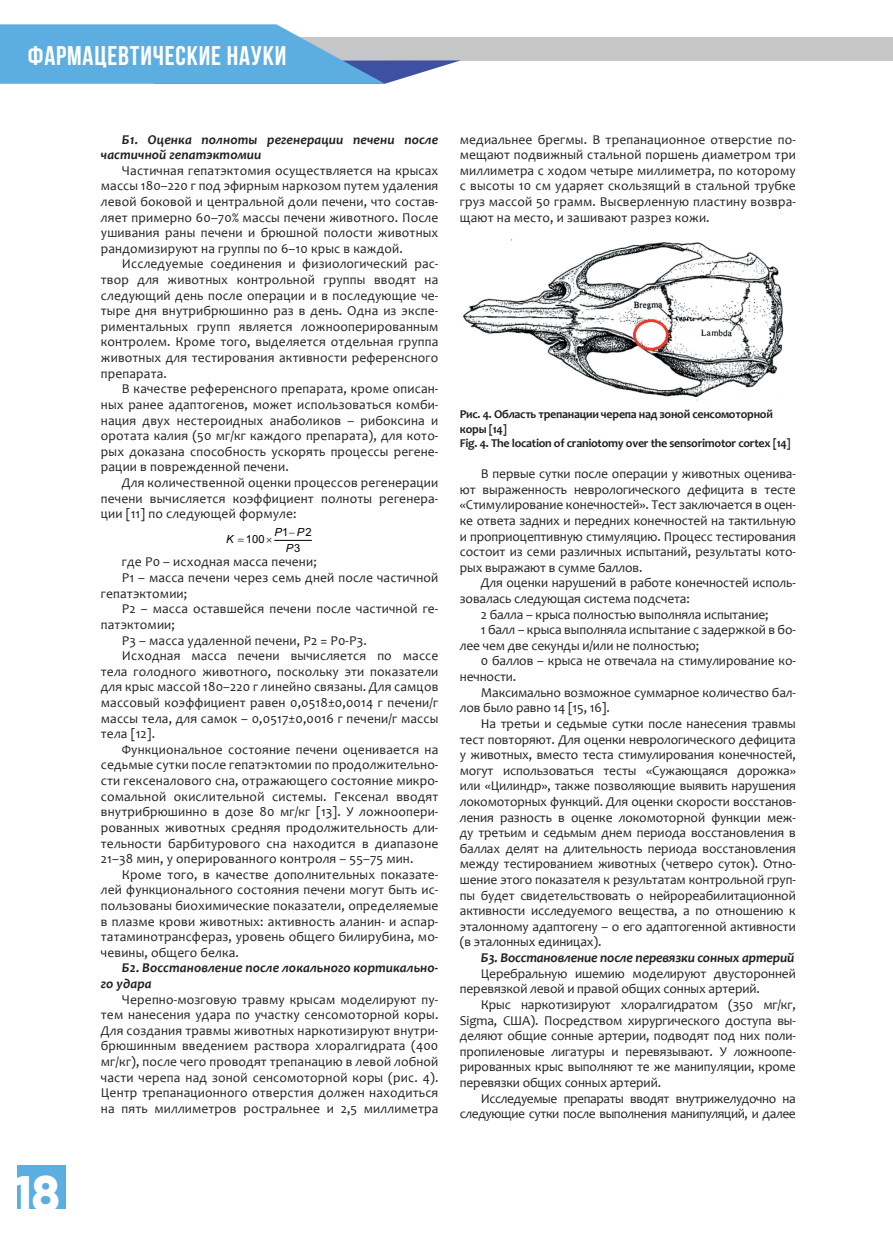
<style>
.page{position:relative;width:893px;height:1234px;background:#fff}
.page>*{position:absolute;margin:0;border:0;box-sizing:border-box;transform-origin:0 0}
.t1{font:800 49.8px "Gilroy";color:#fff}
.t2{font:700 27px "Bebas Neue";letter-spacing:.03em;color:#fff}
.текст_порядковый_спи{font:13.5px/15.6px "Candara";letter-spacing:-.01em;color:#231f20;text-align:justify}
.текст_порядковый_спи-2{font:13.5px/15.6px "Candara";letter-spacing:.01em;color:#231f20}
.текст_порядковый_спи-3{font:italic 700 13.5px/15.6px "Candara";letter-spacing:.01em;color:#231f20}
.текст_порядковый_спи-4{font:13.5px/15.6px "Candara";letter-spacing:-.03em;color:#231f20;text-align:right}
.текст_порядковый_спи-5{font:italic 700 13.5px "Candara";letter-spacing:-.01em;color:#231f20}
.РИСУНКИ{font:700 12px/14.4px "Candara";letter-spacing:-.02em;color:#231f20}
.t3{font:italic 11.25px/15.8px "Arial";color:#000}
.t4{font:11.25px "Arial";color:#000}
.s1{font-style:normal}
</style>
<div class="page">
<div style="left:0;top:37px;width:893px;height:24px;background:#c5c6c8"></div>
<svg style="left:0;top:24px;width:461px;height:60px"></svg>
<div style="left:17px;top:1164px;width:49px;height:44px;background:#5daee0"></div>
<hr style="left:274px;top:540px;width:38px;height:1px;background:#000">
<img style="left:463px;top:239px;width:321px;height:162px">
<h2 class="t2" style="left:28px;top:41px;width:260px">Фармацевтические науки</h2>
<h1 class="t1" style="left:13px;top:1161px;width:49px">18</h1>
<p class="текст_порядковый_спи-3" style="left:101px;top:131px;width:339px;text-indent:21px">Б1. Оценка полноты регенерации печени после частичной гепатэктомии</p>
<p class="текст_порядковый_спи" style="left:101px;top:162px;width:339px;text-indent:21px">Частичная гепатэктомия осуществляется на крысах массы 180–220 г под эфирным наркозом путем удаления левой боковой и центральной доли печени, что состав&shy;ляет примерно 60–70% массы печени животного. После ушивания раны печени и брюшной полости животных рандомизируют на группы по 6–10 крыс в каждой.</p>
<p class="текст_порядковый_спи" style="left:101px;top:256px;width:339px;text-indent:21px">Исследуемые соединения и физиологический рас&shy;твор для животных контрольной группы вводят на следующий день после операции и в последующие че&shy;тыре дня внутрибрюшинно раз в день. Одна из экспе&shy;риментальных групп является ложнооперированным контролем. Кроме того, выделяется отдельная группа животных для тестирования активности референсного препарата.</p>
<p class="текст_порядковый_спи" style="left:101px;top:381px;width:339px;text-indent:21px">В качестве референсного препарата, кроме описан&shy;ных ранее адаптогенов, может использоваться комби&shy;нация двух нестероидных анаболиков – рибоксина и оротата калия (50 мг/кг каждого препарата), для кото&shy;рых доказана способность ускорять процессы регене&shy;рации в поврежденной печени.</p>
<p class="текст_порядковый_спи" style="left:101px;top:474px;width:339px;text-indent:21px">Для количественной оценки процессов регенерации печени вычисляется коэффициент полноты регенера&shy;ции [11] по следующей формуле:</p>
<p class="t3" style="left:226px;top:531px;width:9px">K</p>
<p class="t3" style="left:275px;top:524px;width:15px">P<span class="s1">1</span></p>
<p class="t3" style="left:286px;top:524px;width:27px;text-indent:11px">P<span class="s1">2<br></span>P<span class="s1">3</span></p>
<p class="t4" style="left:246px;top:531px;width:20px">100</p>
<p class="текст_порядковый_спи-2" style="left:122px;top:554px;width:196px">где Р0 – исходная масса печени;</p>
<p class="текст_порядковый_спи-2" style="left:101px;top:569px;width:339px;text-indent:21px">Р1 – масса печени через семь дней после частичной гепатэктомии;</p>
<p class="текст_порядковый_спи-2" style="left:101px;top:601px;width:339px;text-indent:21px">Р2 – масса оставшейся печени после частичной ге&shy;патэктомии;</p>
<p class="текст_порядковый_спи-2" style="left:122px;top:632px;width:246px">Р3 – масса удаленной печени, Р2 = Р0-Р3.</p>
<p class="текст_порядковый_спи" style="left:101px;top:647px;width:339px;text-indent:21px">Исходная масса печени вычисляется по массе тела голодного животного, поскольку эти показатели для крыс массой 180–220 г линейно связаны. Для самцов массовый коэффициент равен 0,0518±0,0014 г печени/г массы тела, для самок – 0,0517±0,0016 г печени/г массы тела [12].</p>
<p class="текст_порядковый_спи" style="left:101px;top:741px;width:339px;text-indent:21px">Функциональное состояние печени оценивается на седьмые сутки после гепатэктомии по продолжительно&shy;сти гексеналового сна, отражающего состояние микро&shy;сомальной окислительной системы. Гексенал вводят внутрибрюшинно в дозе 80 мг/кг [13]. У ложноопери&shy;рованных животных средняя продолжительность дли&shy;тельности барбитурового сна находится в диапазоне 21–38 мин, у оперированного контроля – 55–75 мин.</p>
<p class="текст_порядковый_спи" style="left:101px;top:866px;width:339px;text-indent:21px">Кроме того, в качестве дополнительных показате&shy;лей функционального состояния печени могут быть ис&shy;пользованы биохимические показатели, определяемые в плазме крови животных: активность аланин- и аспар&shy;татаминотрансфераз, уровень общего билирубина, мо&shy;чевины, общего белка.</p>
<p class="текст_порядковый_спи-3" style="left:101px;top:959px;width:339px;text-indent:21px">Б2. Восстановление после локального кортикально&shy;го удара</p>
<p class="текст_порядковый_спи" style="left:101px;top:991px;width:339px;text-indent:21px">Черепно-мозговую травму крысам моделируют пу&shy;тем нанесения удара по участку сенсомоторной коры.<br>Для создания травмы животных наркотизируют внутри&shy;брюшинным введением раствора хлоралгидрата (400 мг/кг), после чего проводят трепанацию в левой лобной части черепа над зоной сенсомоторной коры (рис. 4).<br>Центр трепанационного отверстия должен находиться на пять миллиметров ростральнее и 2,5 миллиметра</p>
<p class="текст_порядковый_спи" style="left:460px;top:131px;width:338px">медиальнее брегмы. В трепанационное отверстие по&shy;мещают подвижный стальной поршень диаметром три миллиметра с ходом четыре миллиметра, по которому с высоты 10 см ударяет скользящий в стальной трубке груз массой 50 грамм. Высверленную пластину возвра&shy;щают на место, и зашивают разрез кожи.</p>
<p class="РИСУНКИ" style="left:460px;top:407px;width:314px">Рис. 4. Область трепанации черепа над зоной сенсомоторной коры [14]</p>
<p class="РИСУНКИ" style="left:460px;top:436px;width:332px">Fig. 4. The location of craniotomy over the sensorimotor cortex [14]</p>
<p class="текст_порядковый_спи" style="left:460px;top:465px;width:337px;text-indent:21px">В первые сутки после операции у животных оценива&shy;ют выраженность неврологического дефицита в тесте «Стимулирование конечностей». Тест заключается в оцен&shy;ке ответа задних и передних конечностей на тактильную и проприоцептивную стимуляцию. Процесс тестирования состоит из семи различных испытаний, результаты кото&shy;рых выражают в сумме баллов.</p>
<p class="текст_порядковый_спи" style="left:460px;top:575px;width:337px;text-indent:21px">Для оценки нарушений в работе конечностей исполь&shy;зовалась следующая система подсчета:</p>
<p class="текст_порядковый_спи" style="left:481px;top:606px;width:289px">2 балла – крыса полностью выполняла испытание;</p>
<p class="текст_порядковый_спи" style="left:460px;top:621px;width:337px;text-indent:21px">1 балл – крыса выполняла испытание с задержкой в бо&shy;лее чем две секунды и/или не полностью;</p>
<p class="текст_порядковый_спи" style="left:460px;top:653px;width:337px;text-indent:21px">0 баллов – крыса не отвечала на стимулирование ко&shy;нечности.</p>
<p class="текст_порядковый_спи" style="left:460px;top:684px;width:337px;text-indent:21px">Максимально возможное суммарное количество бал&shy;лов было равно 14 [15, 16].</p>
<p class="текст_порядковый_спи" style="left:460px;top:715px;width:337px;text-indent:21px">На третьи и седьмые сутки после нанесения травмы тест повторяют. Для оценки неврологического дефицита у животных, вместо теста стимулирования конечностей, могут использоваться тесты «Сужающаяся дорожка» или «Цилиндр», также позволяющие выявить нарушения локомоторных функций. Для оценки скорости восстанов&shy;ления разность в оценке локомоторной функции меж&shy;ду третьим и седьмым днем периода восстановления в баллах делят на длительность периода восстановления между тестированием животных (четверо суток). Отно&shy;шение этого показателя к результатам контрольной груп&shy;пы будет свидетельствовать о нейрореабилитационной активности исследуемого вещества, а по отношению к эталонному адаптогену – о его адаптогенной активности (в эталонных единицах).</p>
<p class="текст_порядковый_спи-5" style="left:481px;top:949px;width:315px">Б3. Восстановление после перевязки сонных артерий</p>
<p class="текст_порядковый_спи" style="left:460px;top:965px;width:337px;text-indent:21px">Церебральную ишемию моделируют двусторонней перевязкой левой и правой общих сонных артерий.</p>
<p class="текст_порядковый_спи" style="left:460px;top:996px;width:337px;text-indent:21px">Крыс наркотизируют хлоралгидратом (350 мг/кг, Sigma, США). Посредством хирургического доступа вы&shy;деляют общие сонные артерии, подводят под них поли&shy;пропиленовые лигатуры и перевязывают. У ложноопе&shy;рированных крыс выполняют те же манипуляции, кроме перевязки общих сонных артерий.</p>
<p class="текст_порядковый_спи-4" style="left:460px;top:1089px;width:337px">Исследуемые препараты вводят внутрижелудочно на следующие сутки после выполнения манипуляций, и далее</p>
</div>
